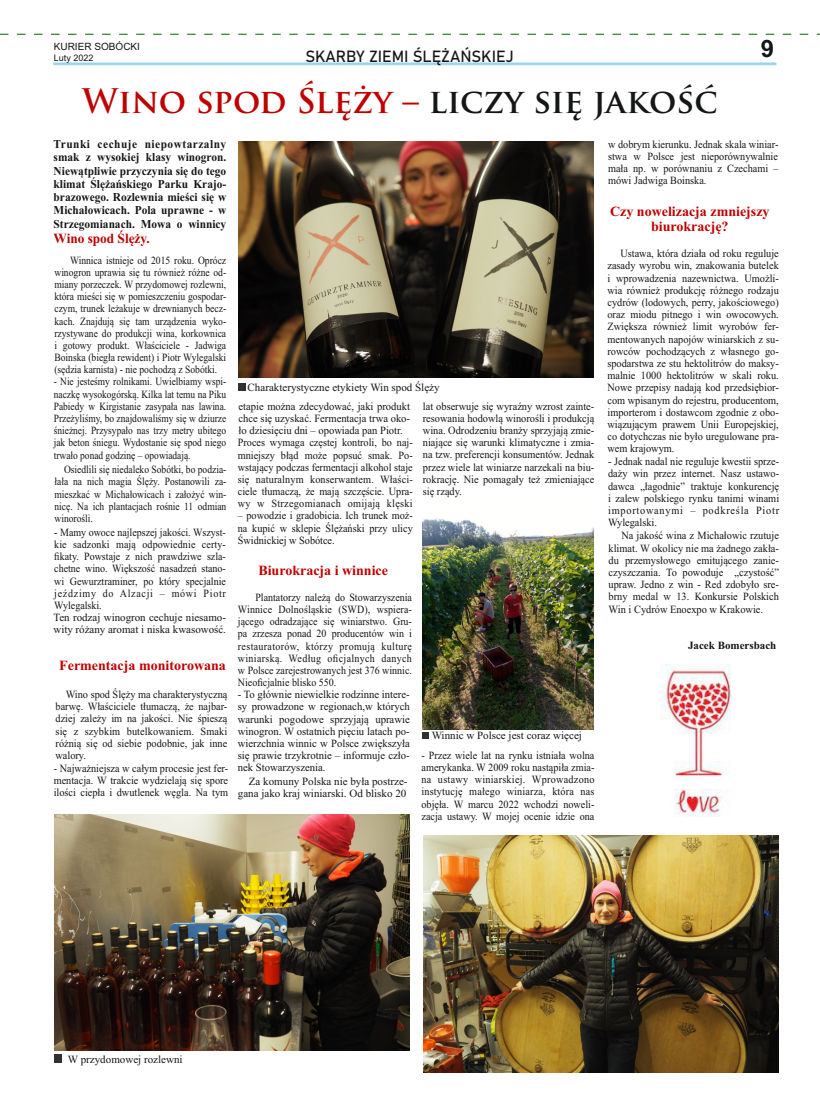
<style>
.page{position:relative;width:820px;height:1106px;background:#fff}
.page>*{position:absolute;margin:0;border:0;box-sizing:border-box;transform-origin:0 0}
.t1{font:700 33px "Trajan Pro";color:#c00000}
.t2{font:700 24px "Arial";color:#151616}
.t3{font:16px "Bahnschrift";color:#151616}
.t4{font:700 14px/15.5px "Times New Roman";color:#c00000;text-align:center}
.t5{font:700 14px "Times New Roman";color:#c00000;scale:.95 1}
.t6{font:700 12px/13.3px "Times New Roman";color:#151616;text-align:justify;scale:.95 1}
.t7{font:11px/12.2px "Times New Roman";color:#151616;text-align:justify;scale:.94 1}
.t8{font:11px/12.2px "Times New Roman";color:#151616;text-align:justify;scale:.93 1}
.t9{font:11px/12.2px "Times New Roman";color:#151616;scale:.91 1}
.t10{font:11px/12.2px "Times New Roman";color:#151616;text-align:justify;scale:.86 1}
.t11{font:11px/12.2px "Times New Roman";color:#151616;text-align:justify}
.t12{font:11px/12.2px "Times New Roman";color:#151616;text-align:justify;scale:.87 1}
.t13{font:11px/12.1px "Times New Roman";color:#151616;scale:.96 1}
.t14{font:700 11px "Times New Roman";color:#151616}
.t15{font:10px "Arial";color:#151616}
.t16{font:9px "Arial";color:#151616}
.s1{color:#151616}
</style>
<div class="page">
<img style="left:661px;top:664px;width:118px;height:172px">
<svg style="left:0;top:34px;width:819px;height:1px"></svg>
<svg style="left:53px;top:62px;width:723px;height:3px"></svg>
<img style="left:423px;top:835px;width:355px;height:237px">
<img style="left:422px;top:518px;width:171px;height:211px">
<img style="left:238px;top:141px;width:355px;height:236px">
<img style="left:54px;top:814px;width:355px;height:236px">
<div style="left:54px;top:1054px;width:8px;height:8px;background:#313130"></div>
<svg style="left:422px;top:733px;width:6px;height:6px"></svg>
<div style="left:238px;top:383px;width:7px;height:7px;background:#313130"></div>
<h2 class="t2" style="left:760px;top:40px;width:15px">9</h2>
<p class="t15" style="left:54px;top:42px;width:88px">KURIER SOBÓCKI</p>
<p class="t16" style="left:54px;top:54px;width:41px">Luty 2022</p>
<h3 class="t3" style="left:305px;top:49px;width:210px">SKARBY ZIEMI ŚLĘŻAŃSKIEJ</h3>
<h1 class="t1" style="left:82px;top:88px;width:636px">Wino spod Ślęży – <span class="s1">liczy się jakość</span></h1>
<p class="t6" style="left:54px;top:138px;width:183px">Trunki cechuje niepowtarzalny smak z wysokiej klasy winogron.<br>Niewątpliwie przyczynia się do tego klimat Ślężańskiego Parku Krajo&shy;brazowego. Rozlewnia mieści się w Michałowicach. Pola uprawne - w Strzegomianach. Mowa o winnicy</p>
<p class="t5" style="left:54px;top:233px;width:103px">Wino spod Ślęży.</p>
<p class="t12" style="left:54px;top:255px;width:199px;text-indent:16px">Winnica istnieje od 2015 roku. Oprócz winogron uprawia się tu również różne od&shy;miany porzeczek. W przydomowej rozlewni, która mieści się w pomieszczeniu gospodar&shy;czym, trunek leżakuje w drewnianych becz&shy;kach. Znajdują się tam urządzenia wyko&shy;rzystywane do produkcji wina, korkownica i gotowy produkt. Właściciele - Jadwiga Boinska (biegła rewident) i Piotr Wylegalski (sędzia karnista) - nie pochodzą z Sobótki.</p>
<p class="t10" style="left:54px;top:377px;width:202px">- Nie jesteśmy rolnikami. Uwielbiamy wspi&shy;naczkę wysokogórską. Kilka lat temu na Piku Pabiedy w Kirgistanie zasypała nas lawina.<br>Przeżyliśmy, bo znajdowaliśmy się w dziurze śnieżnej. Przysypało nas trzy metry ubitego jak beton śniegu. Wydostanie się spod niego trwało ponad godzinę – opowiadają.</p>
<p class="t10" style="left:54px;top:464px;width:201px;text-indent:10px">Osiedlili się niedaleko Sobótki, bo podzia&shy;łała na nich magia Ślęży. Postanowili za&shy;mieszkać w Michałowicach i założyć win&shy;nicę. Na ich plantacjach rośnie 11 odmian winorośli.</p>
<p class="t9" style="left:53px;top:527px;width:191px">- Mamy owoce najlepszej jakości. Wszyst&shy;kie sadzonki mają odpowiednie certy&shy;fikaty. Powstaje z nich prawdziwe szla&shy;chetne wino. Większość nasadzeń stano&shy;wi Gewurztraminer, po który specjalnie jeździmy do Alzacji – mówi Piotr Wylegalski.<br>Ten rodzaj winogron cechuje niesamo&shy;wity różany aromat i niska kwasowość.</p>
<p class="t4" style="left:59px;top:659px;width:168px">Fermentacja monitorowana</p>
<p class="t8" style="left:56px;top:689px;width:186px;text-indent:10px">Wino spod Ślęży ma charakterystyczną barwę. Właściciele tłumaczą, że najbar&shy;dziej zależy im na jakości. Nie śpieszą się z szybkim butelkowaniem. Smaki różnią się od siebie podobnie, jak inne walory.</p>
<p class="t8" style="left:54px;top:763px;width:189px">- Najważniejsza w całym procesie jest fer&shy;mentacja. W trakcie wydzielają się spore ilości ciepła i dwutlenek węgla. Na tym</p>
<p class="t8" style="left:608px;top:139px;width:184px">w dobrym kierunku. Jednak skala winiar&shy;stwa w Polsce jest nieporównywalnie mała np. w porównaniu z Czechami – mówi Jadwiga Boinska.</p>
<p class="t4" style="left:610px;top:204px;width:161px">Czy nowelizacja zmniejszy biurokrację?</p>
<p class="t7" style="left:607px;top:248px;width:184px;text-indent:13px">Ustawa, która działa od roku reguluje zasady wyrobu win, znakowania butelek i wprowadzenia nazewnictwa. Umożli&shy;wia również produkcję różnego rodzaju cydrów (lodowych, perry, jakościowego) oraz miodu pitnego i win owocowych.<br>Zwiększa również limit wyrobów fer&shy;mentowanych napojów winiarskich z su&shy;rowców pochodzących z własnego go&shy;spodarstwa ze stu hektolitrów do maksy&shy;malnie 1000 hektolitrów w skali roku.<br>Nowe przepisy nadają kod przedsiębior&shy;com wpisanym do rejestru, producentom, importerom i dostawcom zgodnie z obo&shy;wiązującym prawem Unii Europejskiej, co dotychczas nie było uregulowane pra&shy;wem krajowym.</p>
<p class="t7" style="left:608px;top:456px;width:183px">- Jednak nadal nie reguluje kwestii sprze&shy;daży win przez internet. Nasz ustawo&shy;dawca „łagodnie” traktuje konkurencję i zalew polskiego rynku tanimi winami importowanymi – podkreśla Piotr Wylegalski.</p>
<p class="t7" style="left:608px;top:530px;width:183px;text-indent:13px">Na jakość wina z Michałowic rzutuje klimat. W okolicy nie ma żadnego zakła&shy;du przemysłowego emitującego zanie&shy;czyszczania. To powoduje „czystość” upraw. Jedno z win - Red zdobyło sre&shy;brny medal w 13. Konkursie Polskich Win i Cydrów Enoexpo w Krakowie.</p>
<p class="t14" style="left:687px;top:641px;width:90px">Jacek Bomersbach</p>
<p class="t11" style="left:247px;top:382px;width:193px">Charakterystyczne etykiety Win spod Ślęży</p>
<p class="t7" style="left:422px;top:401px;width:184px">lat obserwuje się wyraźny wzrost zainte&shy;resowania hodowlą winorośli i produkcją wina. Odrodzeniu branży sprzyjają zmie&shy;niające się warunki klimatyczne i zmia&shy;na tzw. preferencji konsumentów. Jednak przez wiele lat winiarze narzekali na biu&shy;rokrację. Nie pomagały też zmieniające się rządy.</p>
<p class="t13" style="left:238px;top:401px;width:184px">etapie można zdecydować, jaki produkt chce się uzyskać. Fermentacja trwa oko&shy;ło dziesięciu dni – opowiada pan Piotr.<br>Proces wymaga częstej kontroli, bo naj&shy;mniejszy błąd może popsuć smak. Po&shy;wstający podczas fermentacji alkohol staje się naturalnym konserwantem. Właści&shy;ciele tłumaczą, że mają szczęście. Upra&shy;wy w Strzegomianach omijają klęski</p>
<p class="t8" style="left:238px;top:510px;width:189px">– powodzie i gradobicia. Ich trunek moż&shy;na kupić w sklepie Ślężański przy ulicy Świdnickiej w Sobótce.</p>
<p class="t4" style="left:258px;top:563px;width:131px">Biurokracja i winnice</p>
<p class="t9" style="left:238px;top:592px;width:193px;text-align:justify;text-indent:17px">Plantatorzy należą do Stowarzyszenia Winnice Dolnośląskie (SWD), wspiera&shy;jącego odradzające się winiarstwo. Gru&shy;pa zrzesza ponad 20 producentów win i restauratorów, którzy promują kulturę winiarską. Według oficjalnych danych w Polsce zarejestrowanych jest 376 winnic.<br>Nieoficjalnie blisko 550.</p>
<p class="t11" style="left:238px;top:689px;width:173px">- To głównie niewielkie rodzinne intere&shy;sy prowadzone w regionach,w których warunki pogodowe sprzyjają uprawie winogron. W ostatnich pięciu latach po&shy;wierzchnia winnic w Polsce zwiększyła się prawie trzykrotnie – informuje czło&shy;nek Stowarzyszenia.</p>
<p class="t11" style="left:238px;top:776px;width:171px;text-align:right">Za komuny Polska nie była postrze&shy;gana jako kraj winiarski. Od blisko 20</p>
<p class="t11" style="left:431px;top:730px;width:152px">Winnic w Polsce jest coraz więcej</p>
<p class="t8" style="left:421px;top:750px;width:187px">- Przez wiele lat na rynku istniała wolna amerykanka. W 2009 roku nastąpiła zmia&shy;na ustawy winiarskiej. Wprowadzono instytucję małego winiarza, która nas objęła. W marcu 2022 wchodzi noweli&shy;zacja ustawy. W mojej ocenie idzie ona</p>
<p class="t11" style="left:68px;top:1054px;width:116px">W przydomowej rozlewni</p>
</div>
